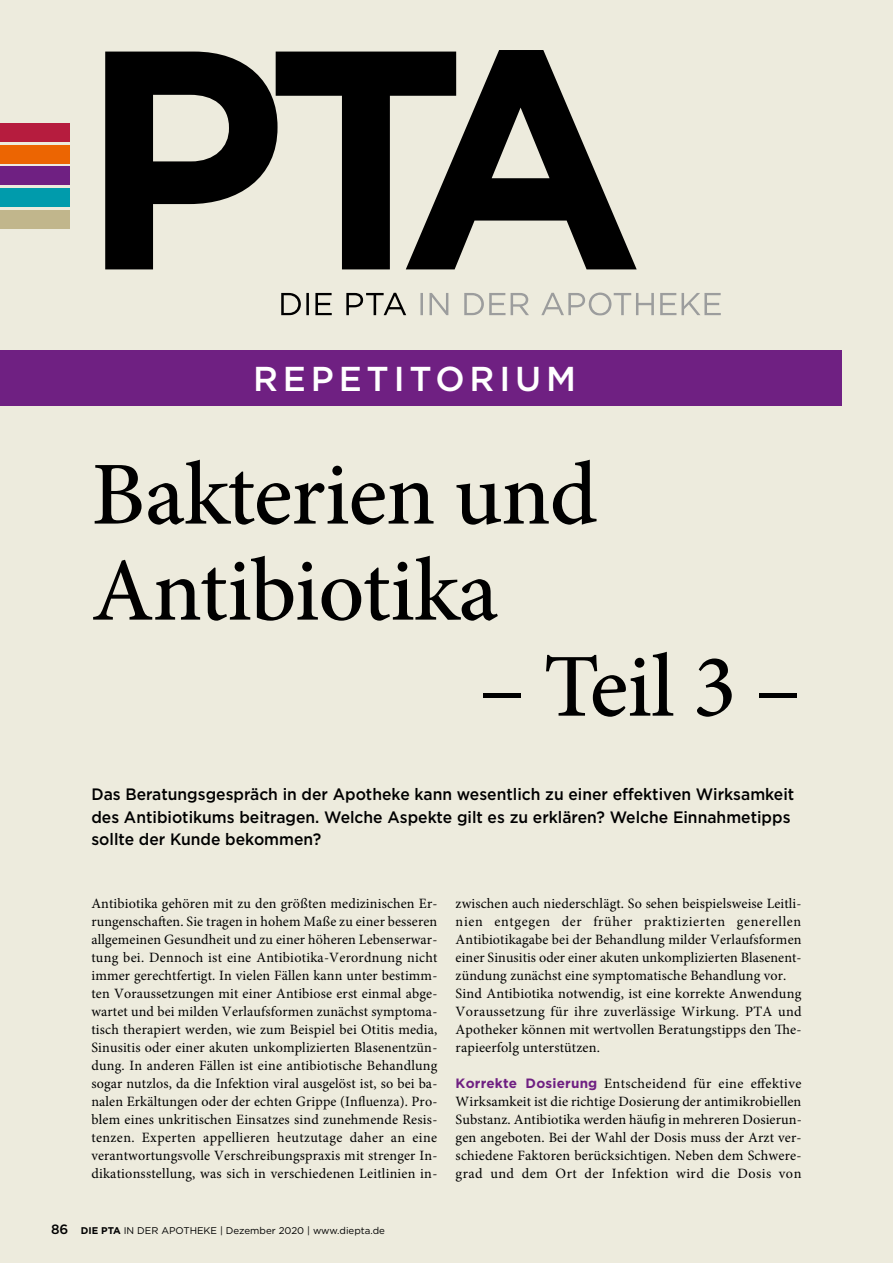
<style>
.page{position:relative;width:893px;height:1263px;background:#edebdd}
.page>*{position:absolute;margin:0;border:0;box-sizing:border-box;transform-origin:0 0}
.t1{font:500 90px/96px "Minion Pro";letter-spacing:-.01em;color:#000}
.t2{font:500 34.5px "Gotham";letter-spacing:.14em;color:#fff}
.t3{font:500 16.5px/22.5px "Gotham";color:#000;scale:.95 1}
.t4{font:14.25px/18px "Minion Pro";letter-spacing:.01em;color:#000;text-align:justify}
.t5{font:9.75px "Gotham";color:#000}
.s1{font-family:"Gotham";font-weight:700;font-size:13.5px;color:#6f2082}
.s2{font-weight:500;font-size:13.5px}
.s3{font-weight:700}
</style>
<div class="page">
<svg style="left:420px;top:293px;width:301px;height:23px"></svg>
<svg style="left:281px;top:293px;width:125px;height:22px"></svg>
<svg style="left:105px;top:50px;width:532px;height:219px;fill:#000"></svg>
<div style="left:0;top:123px;width:69px;height:19px;background:#b61c3e"></div>
<div style="left:0;top:145px;width:69px;height:18px;background:#ec6502"></div>
<div style="left:0;top:167px;width:69px;height:18px;background:#6f2082"></div>
<div style="left:0;top:188px;width:69px;height:19px;background:#009bac"></div>
<div style="left:0;top:210px;width:69px;height:19px;background:#c1b68c"></div>
<div style="left:0;top:350px;width:842px;height:55px;background:#6f2082"></div>
<h2 class="t2" style="left:253px;top:356px;width:324px">REPETITORIUM</h2>
<h1 class="t1" style="left:91px;top:447px;width:507px">Bakterien und<br>Antibiotika</h1>
<h1 class="t1" style="left:478px;top:639px;width:325px">– Teil 3 –</h1>
<p class="t3" style="left:91px;top:783px;width:741px">Das Beratungsgespräch in der Apotheke kann wesentlich zu einer effektiven Wirksamkeit des Antibiotikums beitragen. Welche Aspekte gilt es zu erklären? Welche Einnahmetipps sollte der Kunde bekommen?</p>
<p class="t4" style="left:91px;top:895px;width:348px">Antibiotika gehören mit zu den größten medizinischen Er&shy;rungenschaften. Sie tragen in hohem Maße zu einer besseren allgemeinen Gesundheit und zu einer höheren Lebenserwar&shy;tung bei. Dennoch ist eine Antibiotika-Verordnung nicht immer gerechtfertigt. In vielen Fällen kann unter bestimm&shy;ten Voraussetzungen mit einer Antibiose erst einmal abge&shy;wartet und bei milden Verlaufsformen zunächst symptoma&shy;tisch therapiert werden, wie zum Beispiel bei Otitis media, Sinusitis oder einer akuten unkomplizierten Blasenentzün&shy;dung. In anderen Fällen ist eine antibiotische Behandlung sogar nutzlos, da die Infektion viral ausgelöst ist, so bei ba&shy;nalen Erkältungen oder der echten Grippe (Influenza). Pro&shy;blem eines unkritischen Einsatzes sind zunehmende Resis&shy;tenzen. Experten appellieren heutzutage daher an eine verantwortungsvolle Verschreibungspraxis mit strenger In&shy;dikationsstellung, was sich in verschiedenen Leitlinien in-</p>
<p class="t4" style="left:456px;top:895px;width:348px;text-align:left">zwischen auch niederschlägt. So sehen beispielsweise Leitli&shy;nien entgegen der früher praktizierten generellen Antibiotikagabe bei der Behandlung milder Verlaufsformen einer Sinusitis oder einer akuten unkomplizierten Blasenent&shy;zündung zunächst eine symptomatische Behandlung vor.<br>Sind Antibiotika notwendig, ist eine korrekte Anwendung Voraussetzung für ihre zuverlässige Wirkung. PTA und Apotheker können mit wertvollen Beratungstipps den The&shy;rapieerfolg unterstützen.</p>
<p class="t4" style="left:456px;top:1075px;width:348px"><span class="s1">Korrekte Dosierung</span> Entscheidend für eine effektive Wirksamkeit ist die richtige Dosierung der antimikrobiellen Substanz. Antibiotika werden häufig in mehreren Dosierun&shy;gen angeboten. Bei der Wahl der Dosis muss der Arzt ver&shy;schiedene Faktoren berücksichtigen. Neben dem Schwere&shy;grad und dem Ort der Infektion wird die Dosis von</p>
<p class="t5" style="left:51px;top:1224px;width:335px"><span class="s2">86</span> <span class="s3">DIE PTA</span> IN DER APOTHEKE | Dezember 2020 | www.diepta.de</p>
</div>
